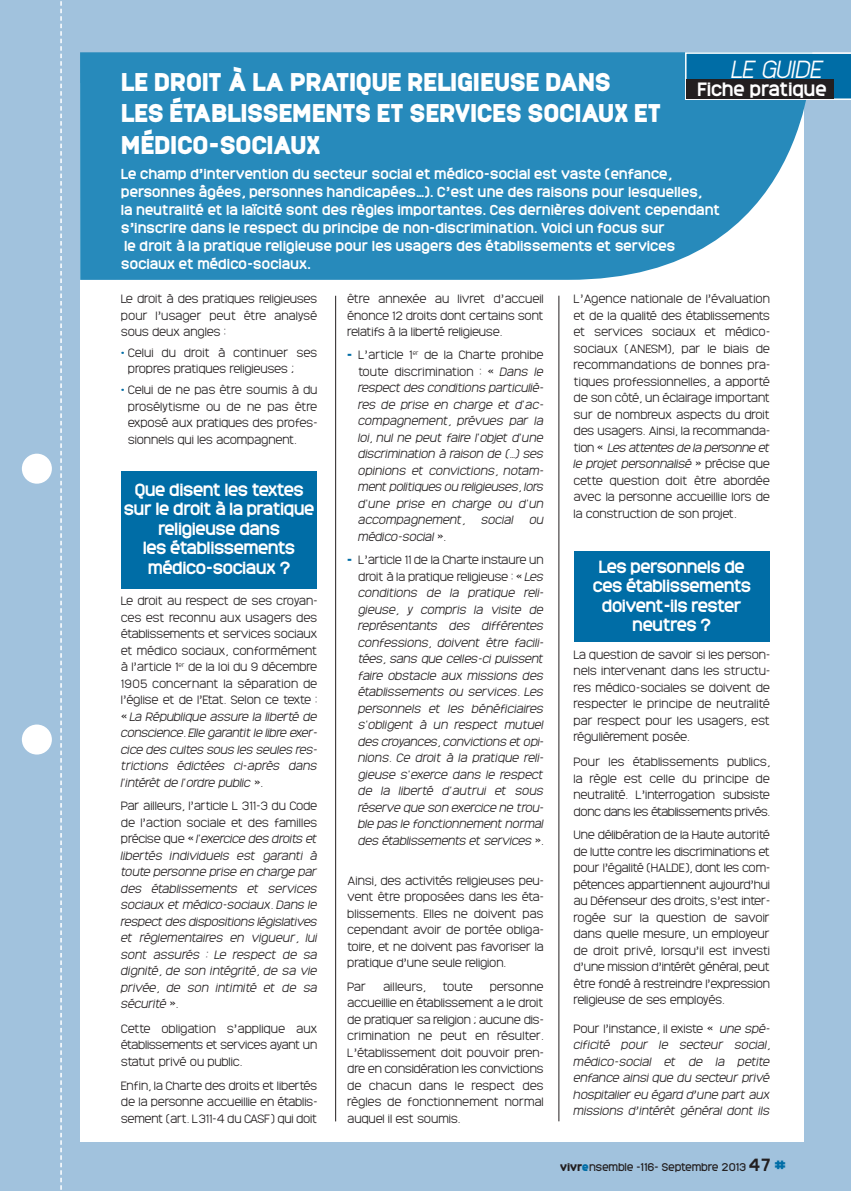
<style>
.page{position:relative;width:851px;height:1191px;background:#fff}
.page>*{position:absolute;margin:0;border:0;box-sizing:border-box;transform-origin:0 0}
.t1{font:900 24px/31.5px "Monark";letter-spacing:-.04em;color:#fff}
.t2{font:italic 300 23.1px "Monark";letter-spacing:-.03em;color:#fff}
.t3{font:700 18px "Monark";letter-spacing:-.03em;color:#fff}
.t4{font:700 16.5px/19.5px "Monark";letter-spacing:-.06em;color:#fff;text-align:center}
.t5{font:700 13.5px/18px "Monark";letter-spacing:-.03em;color:#fff}
.t6{font:300 11.25px/16.5px "Monark";letter-spacing:-.025em;color:#231f20;text-align:justify}
.t7{font:italic 300 11.25px/16.5px "Monark";letter-spacing:-.02em;color:#231f20;text-align:justify}
.t8{font:300 11.25px "Monark";letter-spacing:.005em;color:#231f20}
.t9{font:10.5px "Monark";letter-spacing:-.03em;color:#231f20}
.s1{color:#006da6}
.s2{font-style:italic}
.s3{font-style:normal}
.s4{font-weight:900;font-style:normal;color:#006da6}
.s5{font-weight:900}
.s6{font-weight:900;color:#006da6}
.s7{font-weight:700;font-size:16.5px}
.s8{font-weight:700;font-size:16.5px;color:#006da6}
</style>
<div class="page">
<div style="left:0;top:0;width:850px;height:1191px;background:#a1c2dd"></div>
<div style="left:80px;top:83px;width:724px;height:1059px;background:#fff"></div>
<svg style="left:80px;top:52px;width:726px;height:228px;background:#3491bf"></svg>
<svg style="left:60px;top:1px;width:2px;height:1189px"></svg>
<div style="left:22px;top:453px;width:30px;height:30px;background:#fff;border-radius:50%"></div>
<div style="left:22px;top:724px;width:30px;height:30px;background:#fff;border-radius:50%"></div>
<svg style="left:685px;top:52px;width:165px;height:48px;background:#1a78aa"></svg>
<div style="left:686px;top:79px;width:147px;height:19px;background:#231f20"></div>
<div style="left:574px;top:552px;width:195px;height:90px;background:#006da6"></div>
<div style="left:121px;top:471px;width:196px;height:117px;background:#006da6"></div>
<hr style="left:335px;top:296px;width:1px;height:825px;background:#231f20">
<hr style="left:558px;top:296px;width:1px;height:825px;background:#231f20">
<h1 class="t1" style="left:121px;top:67px;width:542px">LE DROIT À LA PRATIQUE RELIGIEUSE DANS<br>LES ÉTABLISSEMENTS ET SERVICES SOCIAUX ET<br>MÉDICO-SOCIAUX</h1>
<h2 class="t2" style="left:731px;top:60px;width:94px">LE GUIDE</h2>
<h3 class="t3" style="left:697px;top:83px;width:131px">Fiche pratique</h3>
<p class="t5" style="left:121px;top:165px;width:601px">Le champ d’intervention du secteur social et médico-social est vaste (enfance, personnes âgées, personnes handicapées…). C’est une des raisons pour lesquelles,<br>la neutralité et la laïcité sont des règles importantes. Ces dernières doivent cependant s’inscrire dans le respect du principe de non-discrimination. Voici un focus sur<br>le droit à la pratique religieuse pour les usagers des établissements et services sociaux et médico-sociaux.</p>
<p class="t6" style="left:121px;top:291px;width:198px">Le droit à des pratiques religieuses pour l’usager peut être analysé sous deux angles :</p>
<p class="t6" style="left:128px;top:345px;width:191px;text-indent:-7px"><span class="s1">•</span> Celui du droit à continuer ses propres pratiques religieuses ;</p>
<p class="t6" style="left:128px;top:382px;width:191px;text-indent:-7px"><span class="s1">•</span> Celui de ne pas être soumis à du prosélytisme ou de ne pas être exposé aux pratiques des profes&shy;sionnels qui les acompagnent.</p>
<h3 class="t4" style="left:123px;top:480px;width:193px">Que disent les textes sur le droit à la pratique religieuse dans<br>les établissements médico-sociaux ?</h3>
<p class="t6" style="left:121px;top:593px;width:198px">Le droit au respect de ses croyan&shy;ces est reconnu aux usagers des établissements et services sociaux et médico sociaux, conformément à l’article 1<sup>er</sup> de la loi du 9 décembre 1905 concernant la séparation de l’église et de l’Etat. Selon ce texte : « <span class="s2">La République assure la liberté de conscience. Elle garantit le libre exer&shy;cice des cultes sous les seules res&shy;trictions édictées ci-après dans l'intérêt de l'ordre public</span> ».</p>
<p class="t7" style="left:121px;top:798px;width:198px"><span class="s3">Par ailleurs, l’article L 311-3 du Code de l’action sociale et des familles précise que «</span> l'exercice des droits et libertés individuels est garanti à toute personne prise en charge par des établissements et services sociaux et médico-sociaux. Dans le respect des dispositions législatives et réglementaires en vigueur, lui sont assurés : Le respect de sa dignité, de son intégrité, de sa vie privée, de son intimité et de sa sécurité <span class="s3">».</span></p>
<p class="t6" style="left:121px;top:1020px;width:198px">Cette obligation s’applique aux établissements et services ayant un statut privé ou public.</p>
<p class="t6" style="left:121px;top:1078px;width:198px">Enfin, la Charte des droits et libertés de la personne accueillie en établis&shy;sement (art. L311-4 du CASF) qui doit</p>
<p class="t6" style="left:347px;top:291px;width:198px">être annexée au livret d’accueil énonce 12 droits dont certains sont relatifs à la liberté religieuse.</p>
<p class="t7" style="left:358px;top:347px;width:187px;text-indent:-11px"><span class="s4">-</span> <span class="s3">L’article 1</span><sup>er</sup> <span class="s3">de la Charte prohibe toute discrimination : «</span> Dans le respect des conditions particuliè&shy;res de prise en charge et d'ac&shy;compagnement, prévues par la loi, nul ne peut faire l'objet d'une discrimination à raison de (…) ses opinions et convictions, notam&shy;ment politiques ou religieuses, lors d'une prise en charge ou d'un accompagnement,</p>
<p class="t7" style="left:481px;top:512px;width:34px">social</p>
<p class="t7" style="left:529px;top:512px;width:16px">ou</p>
<p class="t7" style="left:358px;top:529px;width:89px">médico-social <span class="s3">».</span></p>
<p class="t7" style="left:358px;top:552px;width:187px;text-indent:-11px"><span class="s4">-</span> <span class="s3">L’article 11 de la Charte instaure un droit à la pratique religieuse : «</span> Les conditions de la pratique reli&shy;gieuse, y compris la visite de représentants des différentes confessions, doivent être facili&shy;tées, sans que celles-ci puissent faire obstacle aux missions des établissements ou services. Les personnels et les bénéficiaires s'obligent à un respect mutuel des croyances, convictions et opi&shy;nions. Ce droit à la pratique reli&shy;gieuse s'exerce dans le respect de la liberté d'autrui et sous réserve que son exercice ne trou&shy;ble pas le fonctionnement normal des établissements et services <span class="s3">».</span></p>
<p class="t6" style="left:347px;top:873px;width:198px">Ainsi, des activités religieuses peu&shy;vent être proposées dans les éta&shy;blissements. Elles ne doivent pas cependant avoir de portée obliga&shy;toire, et ne doivent pas favoriser la pratique d’une seule religion.</p>
<p class="t6" style="left:347px;top:978px;width:21px">Par</p>
<p class="t8" style="left:383px;top:982px;width:45px">ailleurs,</p>
<p class="t6" style="left:442px;top:978px;width:32px">toute</p>
<p class="t6" style="left:347px;top:978px;width:198px;text-indent:142px">personne accueillie en établissement a le droit de pratiquer sa religion ; aucune dis&shy;crimination ne peut en résulter.<br>L’établissement doit pouvoir pren&shy;dre en considération les convictions de chacun dans le respect des règles de fonctionnement normal auquel il est soumis.</p>
<p class="t6" style="left:573px;top:291px;width:198px">L’Agence nationale de l’évaluation et de la qualité des établissements et services sociaux et médico&shy;sociaux (ANESM), par le biais de recommandations de bonnes pra&shy;tiques professionnelles, a apporté de son côté, un éclairage important sur de nombreux aspects du droit des usagers. Ainsi, la recommanda&shy;tion « <span class="s2">Les attentes de la personne et le projet personnalisé</span> » précise que cette question doit être abordée avec la personne accueillie lors de la construction de son projet.</p>
<h3 class="t4" style="left:592px;top:557px;width:160px">Les personnels de ces établissements doivent-ils rester neutres ?</h3>
<p class="t6" style="left:573px;top:647px;width:198px">La question de savoir si les person&shy;nels intervenant dans les structu&shy;res médico-sociales se doivent de respecter le principe de neutralité par respect pour les usagers, est régulièrement posée.</p>
<p class="t6" style="left:573px;top:754px;width:198px">Pour les établissements publics, la règle est celle du principe de neutralité. L’interrogation subsiste donc dans les établissements privés.</p>
<p class="t6" style="left:573px;top:827px;width:198px">Une délibération de la Haute autorité de lutte contre les discriminations et pour l’égalité (HALDE), dont les com&shy;pétences appartiennent aujourd’hui au Défenseur des droits, s’est inter&shy;rogée sur la question de savoir dans quelle mesure, un employeur de droit privé, lorsqu’il est investi d’une mission d’intérêt général, peut être fondé à restreindre l’expression religieuse de ses employés.</p>
<p class="t7" style="left:573px;top:1020px;width:198px"><span class="s3">Pour l’instance, il existe «</span> une spé&shy;cificité pour le secteur social, médico-social et de la petite enfance ainsi que du secteur privé hospitalier eu égard d’une part aux missions d’intérêt général dont ils</p>
<p class="t9" style="left:560px;top:1163px;width:228px"><span class="s5">vivr</span><span class="s6">e</span>nsemble -116- Septembre 2013 <span class="s7">47</span> <span class="s8">#</span></p>
</div>
